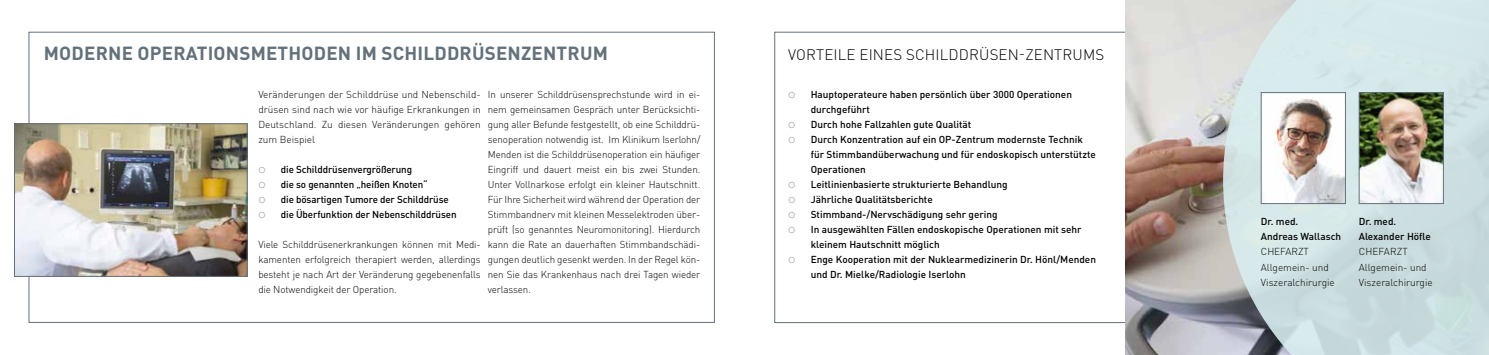
<style>
.page{position:relative;width:1489px;height:355px;background:#fff}
.page>*{position:absolute;margin:0;border:0;box-sizing:border-box;transform-origin:0 0}
.t1{font:700 18.75px "DIN Pro";letter-spacing:.01em;color:#63717a}
.t2{font:300 15px "DIN Pro";letter-spacing:.01em;color:#000}
.t3{font:11.25px "Century Gothic";color:#adb1b6}
.t4{font:300 10px/15px "DIN Pro";color:#000;text-align:justify}
.t5{font:500 10px/15px "DIN Pro";color:#000}
</style>
<div class="page">
<img style="left:1124px;top:0;width:98px;height:354px">
<div style="left:29px;top:32px;width:685px;height:290px;background:#fff;border:1px solid #63717a"></div>
<img style="left:16px;top:125px;width:229px;height:149px">
<div style="left:14px;top:123px;width:233px;height:153px;border:1px solid #63717a"></div>
<svg style="left:1222px;top:0;width:266px;height:354px;background:#cbdcde"></svg>
<img style="left:1360px;top:94px;width:81px;height:108px">
<div style="left:1358px;top:92px;width:85px;height:112px;border:1px solid #63717a"></div>
<img style="left:1262px;top:94px;width:81px;height:108px">
<div style="left:1260px;top:92px;width:85px;height:112px;border:1px solid #63717a"></div>
<h1 class="t1" style="left:44px;top:40px;width:565px">MODERNE OPERATIONSMETHODEN IM SCHILDDRÜSENZENTRUM</h1>
<h2 class="t2" style="left:788px;top:44px;width:317px">VORTEILE EINES SCHILDDRÜSEN-ZENTRUMS</h2>
<p class="t4" style="left:488px;top:86px;width:214px">In unserer Schilddrüsensprechstunde wird in ei&shy;nem gemeinsamen Gespräch unter Berücksichti&shy;gung aller Befunde festgestellt, ob eine Schilddrü&shy;senoperation notwendig ist. Im Klinikum Iserlohn/ Menden ist die Schilddrüsenoperation ein häufiger Eingriff und dauert meist ein bis zwei Stunden.<br>Unter Vollnarkose erfolgt ein kleiner Hautschnitt.<br>Für Ihre Sicherheit wird während der Operation der Stimmbandnerv mit kleinen Messelektroden über&shy;prüft (so genanntes Neuromonitoring). Hierdurch kann die Rate an dauerhaften Stimmbandschädi&shy;gungen deutlich gesenkt werden. In der Regel kön&shy;nen Sie das Krankenhaus nach drei Tagen wieder verlassen.</p>
<p class="t3" style="left:788px;top:86px;width:9px">o</p>
<p class="t5" style="left:810px;top:86px;width:263px">Hauptoperateure haben persönlich über 3000 Operationen durchgeführt</p>
<p class="t4" style="left:258px;top:86px;width:224px">Veränderungen der Schilddrüse und Nebenschild&shy;drüsen sind nach wie vor häufige Erkrankungen in Deutschland. Zu diesen Veränderungen gehören zum Beispiel</p>
<p class="t3" style="left:258px;top:161px;width:9px">o</p>
<p class="t5" style="left:281px;top:161px;width:133px">die Schilddrüsenvergrößerung</p>
<p class="t3" style="left:258px;top:176px;width:9px">o</p>
<p class="t5" style="left:281px;top:176px;width:148px">die so genannten „heißen Knoten“</p>
<p class="t3" style="left:258px;top:191px;width:9px">o</p>
<p class="t5" style="left:281px;top:191px;width:169px">die bösartigen Tumore der Schilddrüse</p>
<p class="t3" style="left:258px;top:206px;width:9px">o</p>
<p class="t5" style="left:281px;top:206px;width:177px">die Überfunktion der Nebenschilddrüsen</p>
<p class="t4" style="left:258px;top:236px;width:224px">Viele Schilddrüsenerkrankungen können mit Medi&shy;kamenten erfolgreich therapiert werden, allerdings besteht je nach Art der Veränderung gegebenenfalls die Notwendigkeit der Operation.</p>
<p class="t3" style="left:788px;top:116px;width:9px">o</p>
<p class="t5" style="left:810px;top:116px;width:162px">Durch hohe Fallzahlen gute Qualität</p>
<p class="t3" style="left:788px;top:131px;width:9px">o</p>
<p class="t5" style="left:810px;top:131px;width:286px">Durch Konzentration auf ein OP-Zentrum modernste Technik für Stimmbandüberwachung und für endoskopisch unterstützte<br>Operationen</p>
<p class="t3" style="left:788px;top:176px;width:9px">o</p>
<p class="t5" style="left:810px;top:176px;width:198px">Leitlinienbasierte strukturierte Behandlung</p>
<p class="t3" style="left:788px;top:191px;width:9px">o</p>
<p class="t5" style="left:810px;top:191px;width:123px">Jährliche Qualitätsberichte</p>
<p class="t3" style="left:788px;top:206px;width:9px">o</p>
<p class="t5" style="left:810px;top:206px;width:188px">Stimmband-/Nervschädigung sehr gering</p>
<p class="t3" style="left:788px;top:221px;width:9px">o</p>
<p class="t5" style="left:810px;top:221px;width:272px">In ausgewählten Fällen endoskopische Operationen mit sehr kleinem Hautschnitt möglich</p>
<p class="t3" style="left:788px;top:251px;width:9px">o</p>
<p class="t5" style="left:810px;top:251px;width:287px">Enge Kooperation mit der Nuklearmedizinerin Dr. Hönl/Menden und Dr. Mielke/Radiologie Iserlohn</p>
<p class="t5" style="left:1260px;top:213px;width:82px">Dr. med.<br>Andreas Wallasch</p>
<p class="t4" style="left:1260px;top:243px;width:75px;text-align:left">CHEFARZT<br>Allgemein- und<br>Viszeralchirurgie</p>
<p class="t5" style="left:1358px;top:213px;width:74px">Dr. med.<br>Alexander Höfle</p>
<p class="t4" style="left:1358px;top:243px;width:75px;text-align:left">CHEFARZT<br>Allgemein- und<br>Viszeralchirurgie</p>
</div>
